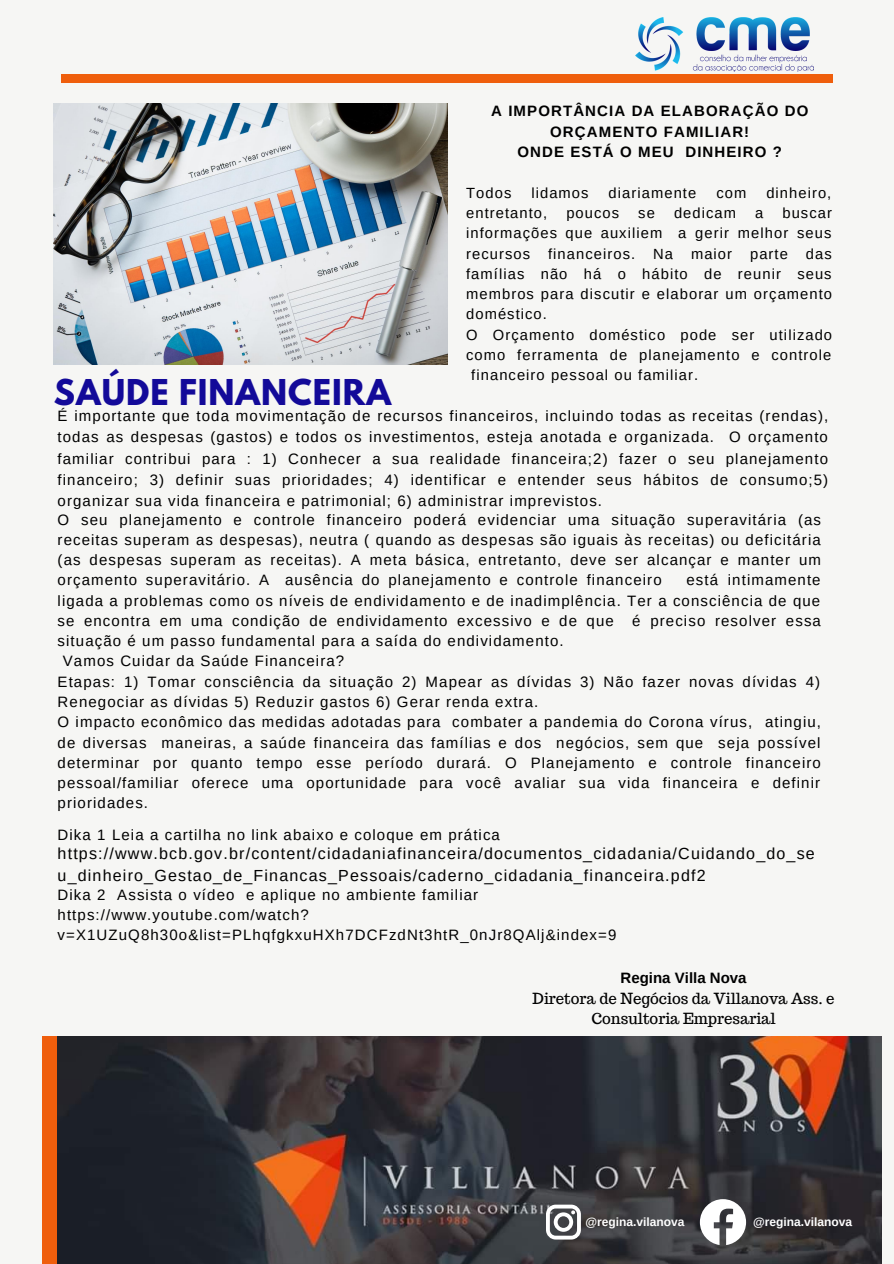
<style>
.page{position:relative;width:894px;height:1264px;background:#fff}
.page>*{position:absolute;margin:0;border:0;box-sizing:border-box;transform-origin:0 0}
.t1{font:700 31.5px "League Spartan";letter-spacing:.03em;color:#130a99}
.t2{font:16.05px/21.6px "Arimo";letter-spacing:.075em;color:#000}
.t3{font:15px/20.2px "Arimo";letter-spacing:.075em;color:#000;text-align:justify}
.t4{font:700 15px/20.2px "Arimo";letter-spacing:.075em;color:#000;text-align:center}
.t5{font:15px/20.2px "Trocchi";color:#000;text-align:center}
.t6{font:700 15px "Arimo";color:#000}
.t7{font:14.7px "Arimo";letter-spacing:.075em;color:#000}
.t8{font:700 12px "Arimo";color:#fff}
</style>
<div class="page">
<div style="left:0;top:0;width:893px;height:1263px;background:#f6f6f4"></div>
<div style="left:61px;top:74px;width:772px;height:8px;background:#ef5e0c"></div>
<img style="left:54px;top:103px;width:393px;height:261px">
<img style="left:58px;top:1036px;width:823px;height:227px">
<svg style="left:546px;top:1204px;width:34px;height:35px"></svg>
<svg style="left:699px;top:1199px;width:46px;height:45px"></svg>
<img style="left:635px;top:17px;width:178px;height:54px">
<p class="t4" style="left:491px;top:101px;width:318px">A IMPORTÂNCIA DA ELABORAÇÃO DO<br>ORÇAMENTO FAMILIAR!<br>ONDE ESTÁ O MEU DINHEIRO ?</p>
<p class="t7" style="left:466px;top:184px;width:47px">Todos</p>
<p class="t7" style="left:531px;top:184px;width:59px">lidamos</p>
<p class="t7" style="left:608px;top:184px;width:89px">diariamente</p>
<p class="t7" style="left:716px;top:184px;width:31px">com</p>
<p class="t7" style="left:766px;top:184px;width:67px">dinheiro,</p>
<p class="t7" style="left:466px;top:205px;width:83px">entretanto,</p>
<p class="t7" style="left:566px;top:205px;width:54px">poucos</p>
<p class="t7" style="left:638px;top:205px;width:18px">se</p>
<p class="t7" style="left:673px;top:205px;width:64px">dedicam</p>
<p class="t7" style="left:755px;top:205px;width:10px">a</p>
<p class="t7" style="left:782px;top:205px;width:51px">buscar</p>
<p class="t7" style="left:466px;top:225px;width:366px">informações que auxiliem a gerir melhor seus</p>
<p class="t7" style="left:466px;top:245px;width:367px">recursos financeiros. Na maior parte das</p>
<p class="t7" style="left:466px;top:265px;width:367px">famílias não há o hábito de reunir seus</p>
<p class="t7" style="left:466px;top:286px;width:367px">membros para discutir e elaborar um orçamento</p>
<p class="t7" style="left:466px;top:306px;width:82px">doméstico.</p>
<p class="t7" style="left:466px;top:326px;width:367px">O Orçamento doméstico pode ser utilizado</p>
<p class="t7" style="left:466px;top:346px;width:366px">como ferramenta de planejamento e controle</p>
<p class="t7" style="left:471px;top:367px;width:228px">financeiro pessoal ou familiar.</p>
<p class="t3" style="left:58px;top:405px;width:772px;line-height:21.5px">É importante que toda movimentação de recursos financeiros, incluindo todas as receitas (rendas), todas as despesas (gastos) e todos os investimentos, esteja anotada e organizada. O orçamento familiar contribui para : 1) Conhecer a sua realidade financeira;2) fazer o seu planejamento financeiro; 3) definir suas prioridades; 4) identificar e entender seus hábitos de consumo;5) organizar sua vida financeira e patrimonial; 6) administrar imprevistos.</p>
<h1 class="t1" style="left:54px;top:377px;width:338px">SAÚDE FINANCEIRA</h1>
<p class="t3" style="left:58px;top:509px;width:764px">O seu planejamento e controle financeiro poderá evidenciar uma situação superavitária (as receitas superam as despesas), neutra ( quando as despesas são iguais às receitas) ou deficitária (as despesas superam as receitas). A meta básica, entretanto, deve ser alcançar e manter um orçamento superavitário. A ausência do planejamento e controle financeiro</p>
<p class="t3" style="left:686px;top:570px;width:136px">está intimamente</p>
<p class="t3" style="left:58px;top:590px;width:764px">ligada a problemas como os níveis de endividamento e de inadimplência. Ter a consciência de que</p>
<p class="t3" style="left:58px;top:610px;width:764px">se encontra em uma condição de endividamento excessivo e de que é preciso resolver essa</p>
<p class="t3" style="left:58px;top:631px;width:507px">situação é um passo fundamental para a saída do endividamento.</p>
<p class="t3" style="left:63px;top:651px;width:283px">Vamos Cuidar da Saúde Financeira?</p>
<p class="t3" style="left:58px;top:671px;width:763px">Etapas: 1) Tomar consciência da situação 2) Mapear as dívidas 3) Não fazer novas dívidas 4)</p>
<p class="t3" style="left:58px;top:691px;width:482px">Renegociar as dívidas 5) Reduzir gastos 6) Gerar renda extra.</p>
<p class="t3" style="left:58px;top:712px;width:764px">O impacto econômico das medidas adotadas para combater a pandemia do Corona vírus, atingiu,</p>
<p class="t3" style="left:58px;top:732px;width:764px">de diversas maneiras, a saúde financeira das famílias e dos negócios, sem que seja possível</p>
<p class="t3" style="left:58px;top:752px;width:764px">determinar por quanto tempo esse período durará. O Planejamento e controle financeiro</p>
<p class="t3" style="left:58px;top:772px;width:763px">pessoal/familiar oferece uma oportunidade para você avaliar sua vida financeira e definir</p>
<p class="t3" style="left:58px;top:793px;width:92px">prioridades.</p>
<p class="t3" style="left:58px;top:824px;width:444px">Dika 1 Leia a cartilha no link abaixo e coloque em prática</p>
<p class="t2" style="left:58px;top:842px;width:758px">https://www.bcb.gov.br/content/cidadaniafinanceira/documentos_cidadania/Cuidando_do_se u_dinheiro_Gestao_de_Financas_Pessoais/caderno_cidadania_financeira.pdf2</p>
<p class="t3" style="left:58px;top:884px;width:560px;text-align:left">Dika 2 Assista o vídeo e aplique no ambiente familiar https://www.youtube.com/watch? v=X1UZuQ8h30o&amp;list=PLhqfgkxuHXh7DCFzdNt3htR_0nJr8QAlj&amp;index=9</p>
<p class="t6" style="left:620px;top:969px;width:127px">Regina Villa Nova</p>
<p class="t5" style="left:532px;top:988px;width:304px">Diretora de Negócios da Villanova Ass. e<br>Consultoria Empresarial</p>
<p class="t8" style="left:585px;top:1215px;width:101px">@regina.vilanova</p>
<p class="t8" style="left:752px;top:1215px;width:101px">@regina.vilanova</p>
</div>
